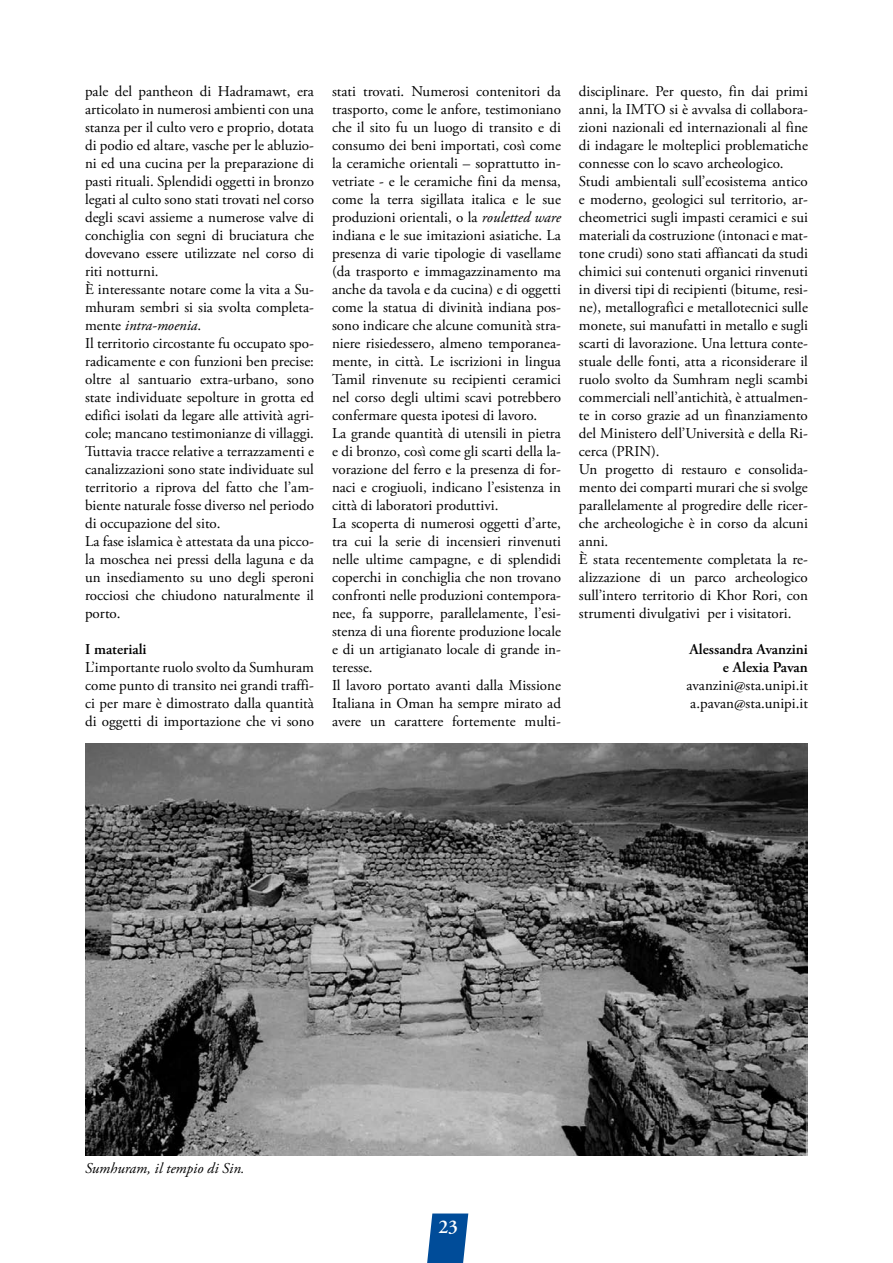
<style>
.page{position:relative;width:893px;height:1263px;background:#fff}
.page>*{position:absolute;margin:0;border:0;box-sizing:border-box;transform-origin:0 0}
.t1{font:600 19.5px "Adobe Garamond Pro";color:#fff}
.t2{font:15px/18px "Adobe Garamond Pro";color:#000}
.t3{font:600 15px/18px "Adobe Garamond Pro";color:#000;text-align:right}
.t4{font:italic 15px "Adobe Garamond Pro";color:#000}
.s1{font-style:italic}
</style>
<div class="page">
<svg style="left:427px;top:1213px;width:41px;height:50px;background:#2163a6"></svg>
<img style="left:85px;top:743px;width:723px;height:412px">
<p class="t2" style="left:85px;top:83px;width:230px">pale del pantheon di Hadramawt, era articolato in numerosi ambienti con una stanza per il culto vero e proprio, dotata di podio ed altare, vasche per le abluzio&shy;ni ed una cucina per la preparazione di pasti rituali. Splendidi oggetti in bronzo legati al culto sono stati trovati nel corso degli scavi assieme a numerose valve di conchiglia con segni di bruciatura che dovevano essere utilizzate nel corso di riti notturni.<br>È interessante notare come la vita a Su&shy;mhuram sembri si sia svolta completa&shy;mente <span class="s1">intra-moenia</span>.<br>Il territorio circostante fu occupato spo&shy;radicamente e con funzioni ben precise: oltre al santuario extra-urbano, sono state individuate sepolture in grotta ed edifici isolati da legare alle attività agri&shy;cole; mancano testimonianze di villaggi.<br>Tuttavia tracce relative a terrazzamenti e canalizzazioni sono state individuate sul territorio a riprova del fatto che l’am&shy;biente naturale fosse diverso nel periodo di occupazione del sito.<br>La fase islamica è attestata da una picco&shy;la moschea nei pressi della laguna e da un insediamento su uno degli speroni rocciosi che chiudono naturalmente il porto.</p>
<p class="t3" style="left:85px;top:640px;width:63px">I materiali</p>
<p class="t2" style="left:85px;top:659px;width:230px;text-align:justify">L’importante ruolo svolto da Sumhuram come punto di transito nei grandi traffi&shy;ci per mare è dimostrato dalla quantità di oggetti di importazione che vi sono</p>
<p class="t2" style="left:332px;top:83px;width:230px">stati trovati. Numerosi contenitori da trasporto, come le anfore, testimoniano che il sito fu un luogo di transito e di consumo dei beni importati, così come la ceramiche orientali – soprattutto in&shy;vetriate - e le ceramiche fini da mensa, come la terra sigillata italica e le sue produzioni orientali, o la <span class="s1">rouletted ware </span>indiana e le sue imitazioni asiatiche. La presenza di varie tipologie di vasellame (da trasporto e immagazzinamento ma anche da tavola e da cucina) e di oggetti come la statua di divinità indiana pos&shy;sono indicare che alcune comunità stra&shy;niere risiedessero, almeno temporanea&shy;mente, in città. Le iscrizioni in lingua Tamil rinvenute su recipienti ceramici nel corso degli ultimi scavi potrebbero confermare questa ipotesi di lavoro.<br>La grande quantità di utensili in pietra e di bronzo, così come gli scarti della la&shy;vorazione del ferro e la presenza di for&shy;naci e crogiuoli, indicano l’esistenza in città di laboratori produttivi.<br>La scoperta di numerosi oggetti d’arte, tra cui la serie di incensieri rinvenuti nelle ultime campagne, e di splendidi coperchi in conchiglia che non trovano confronti nelle produzioni contempora&shy;nee, fa supporre, parallelamente, l’esi&shy;stenza di una fiorente produzione locale e di un artigianato locale di grande in&shy;teresse.<br>Il lavoro portato avanti dalla Missione Italiana in Oman ha sempre mirato ad avere un carattere fortemente multi-</p>
<p class="t2" style="left:579px;top:83px;width:230px">disciplinare. Per questo, fin dai primi anni, la IMTO si è avvalsa di collabora&shy;zioni nazionali ed internazionali al fine di indagare le molteplici problematiche connesse con lo scavo archeologico.<br>Studi ambientali sull’ecosistema antico e moderno, geologici sul territorio, ar&shy;cheometrici sugli impasti ceramici e sui materiali da costruzione (intonaci e mat&shy;tone crudi) sono stati affiancati da studi chimici sui contenuti organici rinvenuti in diversi tipi di recipienti (bitume, resi&shy;ne), metallografici e metallotecnici sulle monete, sui manufatti in metallo e sugli scarti di lavorazione. Una lettura conte&shy;stuale delle fonti, atta a riconsiderare il ruolo svolto da Sumhram negli scambi commerciali nell’antichità, è attualmen&shy;te in corso grazie ad un finanziamento del Ministero dell’Università e della Ri&shy;cerca (PRIN).<br>Un progetto di restauro e consolida&shy;mento dei comparti murari che si svolge parallelamente al progredire delle ricer&shy;che archeologiche è in corso da alcuni anni.<br>È stata recentemente completata la re&shy;alizzazione di un parco archeologico sull’intero territorio di Khor Rori, con strumenti divulgativi per i visitatori.</p>
<p class="t3" style="left:690px;top:640px;width:120px">Alessandra Avanzini e Alexia Pavan</p>
<p class="t2" style="left:686px;top:677px;width:123px">avanzini@sta.unipi.it a.pavan@sta.unipi.it</p>
<p class="t4" style="left:85px;top:1159px;width:161px">Sumhuram, il tempio di Sin.</p>
<h1 class="t1" style="left:438px;top:1215px;width:21px">23</h1>
</div>
